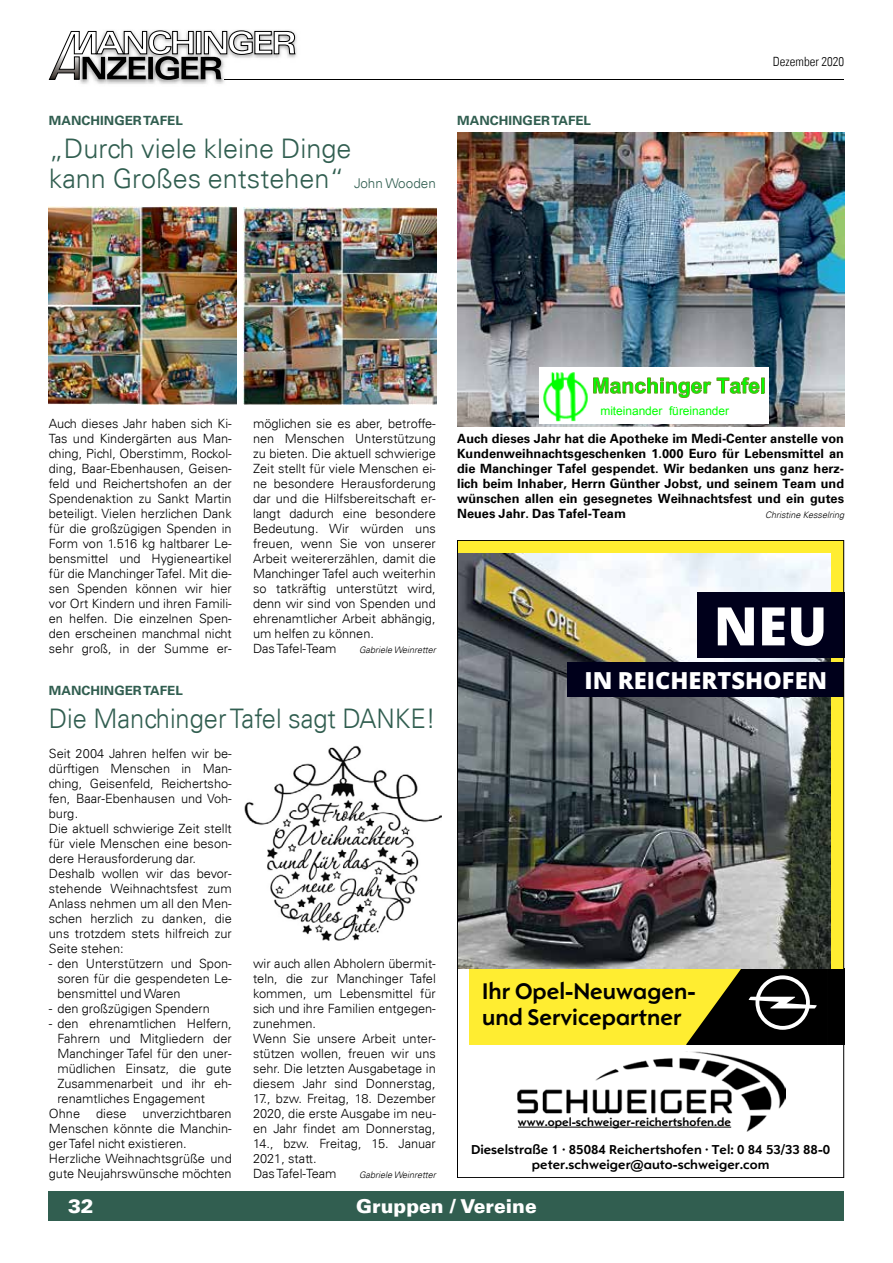
<style>
.page{position:relative;width:893px;height:1263px;background:#fff}
.page>*{position:absolute;margin:0;border:0;box-sizing:border-box;transform-origin:0 0}
.t1{font:800 53.1px "Open Sans";color:#fff}
.t2{font:300 27px/30px "Univers LT";color:#315e50}
.t3{font:300 27px "Univers LT";color:#315e50;scale:.94 1}
.t4{font:700 23.55px/25px "Opel Sans";color:#000}
.t5{font:800 23.55px "Open Sans";color:#fff}
.t6{font:900 19.2px "Univers LT";color:#fff}
.t7{font:700 13.5px/15px "Opel Sans";color:#000;text-align:center}
.t8{font:300 12.75px/15px "Univers LT";color:#000}
.t9{font:700 12.75px/15px "Univers LT";color:#000;text-align:justify}
.t10{font:700 12.75px "Univers LT";color:#315e50;scale:1.05 1}
.t11{font:300 condensed 12.75px "Univers LT";color:#000}
.t12{font:700 12px "Opel Sans";color:#000}
.t13{font:12px "Arial";letter-spacing:-.005em;color:#0f0}
.t14{font:italic 300 9px "Univers LT";color:#000}
.t15{font:6.3px/9.4px "Arial";color:#000}
.s1{font-size:13.5px}
</style>
<div class="page">
<img style="left:80px;top:34px;width:217px;height:50px">
<svg style="left:49px;top:30px;width:246px;height:50px"></svg>
<hr style="left:225px;top:79px;width:619px;height:1px;background:#000">
<div style="left:49px;top:1191px;width:795px;height:29px;background:#315e50"></div>
<img style="left:49px;top:207px;width:188px;height:197px">
<img style="left:457px;top:132px;width:387px;height:294px">
<div style="left:539px;top:368px;width:230px;height:56px;background:#fff"></div>
<svg style="left:593px;top:378px;width:118px;height:20px"></svg>
<svg style="left:717px;top:377px;width:42px;height:16px"></svg>
<div style="left:761px;top:378px;width:3px;height:15px;border:1px solid #61a121"></div>
<img style="left:543px;top:372px;width:45px;height:50px">
<img style="left:243px;top:208px;width:194px;height:197px">
<img style="left:245px;top:746px;width:197px;height:195px">
<div style="left:470px;top:969px;width:271px;height:76px;background:#ffed31"></div>
<img style="left:517px;top:1051px;width:269px;height:80px">
<hr style="left:518px;top:1127px;width:213px;height:1px;background:#000">
<div style="left:828px;top:969px;width:16px;height:76px;background:#000"></div>
<svg style="left:686px;top:969px;width:142px;height:76px"></svg>
<img style="left:459px;top:553px;width:372px;height:416px">
<div style="left:831px;top:553px;width:13px;height:416px;background:#ffed31"></div>
<div style="left:568px;top:662px;width:276px;height:35px;background:#00001b"></div>
<div style="left:697px;top:592px;width:147px;height:66px;background:#00001b"></div>
<div style="left:457px;top:540px;width:387px;height:13px;background:#ffed31"></div>
<p class="t10" style="left:49px;top:113px;width:129px">MANCHINGER TAFEL</p>
<h2 class="t2" style="left:49px;top:133px;width:388px">„Durch viele kleine Dinge<br>kann Großes entstehen“ <span class="s1">John Wooden</span></h2>
<p class="t10" style="left:457px;top:113px;width:129px">MANCHINGER TAFEL</p>
<p class="t11" style="left:773px;top:53px;width:73px">Dezember 2020</p>
<p class="t8" style="left:49px;top:416px;width:184px;text-align:justify">Auch dieses Jahr haben sich Ki-Tas und Kindergärten aus Man&shy;ching, Pichl, Oberstimm, Rockol&shy;ding, Baar-Ebenhausen, Geisen&shy;feld und Reichertshofen an der Spendenaktion zu Sankt Martin beteiligt. Vielen herzlichen Dank für die großzügigen Spenden in Form von 1.516 kg haltbarer Le&shy;bensmittel und Hygieneartikel für die Manchinger Tafel. Mit die&shy;sen Spenden können wir hier vor Ort Kindern und ihren Famili&shy;en helfen. Die einzelnen Spen&shy;den erscheinen manchmal nicht sehr groß, in der Summe er-</p>
<p class="t8" style="left:253px;top:416px;width:184px">möglichen sie es aber, betroffe&shy;nen Menschen Unterstützung zu bieten. Die aktuell schwierige<br>Zeit stellt für viele Menschen ei&shy;ne besondere Herausforderung dar und die Hilfsbereitschaft er&shy;langt dadurch eine besondere<br>Bedeutung. Wir würden uns freuen, wenn Sie von unserer<br>Arbeit weitererzählen, damit die<br>Manchinger Tafel auch weiterhin so tatkräftig unterstützt wird, denn wir sind von Spenden und ehrenamtlicher Arbeit abhängig, um helfen zu können.<br>Das Tafel-Team</p>
<p class="t14" style="left:359px;top:644px;width:78px">Gabriele Weinretter</p>
<p class="t10" style="left:49px;top:683px;width:129px">MANCHINGER TAFEL</p>
<h2 class="t3" style="left:49px;top:702px;width:413px">Die Manchinger Tafel sagt DANKE!</h2>
<p class="t8" style="left:49px;top:746px;width:184px">Seit 2004 Jahren helfen wir be&shy;dürftigen Menschen in Man&shy;ching, Geisenfeld, Reichertsho&shy;fen, Baar-Ebenhausen und Voh&shy;burg.<br>Die aktuell schwierige Zeit stellt für viele Menschen eine beson&shy;dere Herausforderung dar.<br>Deshalb wollen wir das bevor&shy;stehende Weihnachtsfest zum<br>Anlass nehmen um all den Men&shy;schen herzlich zu danken, die uns trotzdem stets hilfreich zur<br>Seite stehen:</p>
<p class="t8" style="left:57px;top:956px;width:176px;text-align:justify;text-indent:-9px">- den Unterstützern und Spon&shy;soren für die gespendeten Le&shy;bensmittel und Waren</p>
<p class="t8" style="left:49px;top:1001px;width:162px">- den großzügigen Spendern</p>
<p class="t8" style="left:49px;top:1016px;width:184px">- den ehrenamtlichen Helfern,</p>
<p class="t8" style="left:57px;top:1031px;width:176px">Fahrern und Mitgliedern der</p>
<p class="t8" style="left:57px;top:1046px;width:176px">Manchinger Tafel für den uner-</p>
<p class="t8" style="left:57px;top:1061px;width:176px">müdlichen Einsatz, die gute</p>
<p class="t8" style="left:57px;top:1076px;width:176px">Zusammenarbeit und ihr eh-</p>
<p class="t8" style="left:57px;top:1091px;width:149px">renamtliches Engagement</p>
<p class="t8" style="left:49px;top:1106px;width:33px">Ohne</p>
<p class="t8" style="left:96px;top:1106px;width:32px">diese</p>
<p class="t8" style="left:253px;top:956px;width:184px">wir auch allen Abholern übermit&shy;teln, die zur Manchinger Tafel kommen, um Lebensmittel für sich und ihre Familien entgegen&shy;zunehmen.<br>Wenn Sie unsere Arbeit unter&shy;stützen wollen, freuen wir uns sehr. Die letzten Ausgabetage in diesem Jahr sind Donnerstag,<br>17., bzw. Freitag, 18. Dezember<br>2020, die erste Ausgabe im neu&shy;en Jahr findet am Donnerstag,<br>14., bzw. Freitag, 15. Januar<br>2021, statt.<br>Das Tafel-Team</p>
<p class="t8" style="left:49px;top:1106px;width:184px;text-indent:94px">unverzichtbaren<br>Menschen könnte die Manchin&shy;ger Tafel nicht existieren.<br>Herzliche Weihnachtsgrüße und gute Neujahrswünsche möchten</p>
<p class="t14" style="left:359px;top:1169px;width:78px">Gabriele Weinretter</p>
<p class="t13" style="left:600px;top:403px;width:130px">miteinander füreinander</p>
<p class="t15" style="left:526px;top:437px;width:112px">Medi-Center anstelle von Kunden&shy;weihnachtsgeschenken 1000 € für</p>
<p class="t15" style="left:526px;top:466px;width:112px">gespendet.<br>Wir bedanken uns ganz herzlich beim<br>Inhaber, Herrn Günther Jobst, und seinem Team und wünschen allen ein gesegnetes Weihnachtsfest und ein gutes Neues Jahr.</p>
<p class="t9" style="left:457px;top:431px;width:388px">Auch dieses Jahr hat die Apotheke im Medi-Center anstelle von Kundenweihnachtsgeschenken 1.000 Euro für Lebensmittel an die Manchinger Tafel gespendet. Wir bedanken uns ganz herz&shy;lich beim Inhaber, Herrn Günther Jobst, und seinem Team und wünschen allen ein gesegnetes Weihnachtsfest und ein gutes Neues Jahr. Das Tafel-Team</p>
<p class="t14" style="left:765px;top:509px;width:81px">Christine Kesselring</p>
<h1 class="t1" style="left:714px;top:586px;width:115px">NEU</h1>
<h3 class="t5" style="left:584px;top:662px;width:244px">IN REICHERTSHOFEN</h3>
<h3 class="t4" style="left:482px;top:979px;width:215px">Ihr Opel-Neuwagen&shy;und Servicepartner</h3>
<p class="t12" style="left:518px;top:1114px;width:215px">www.opel-schweiger-reichertshofen.de</p>
<p class="t7" style="left:471px;top:1141px;width:361px">Dieselstraße 1 · 85084 Reichertshofen · Tel: 0 84 53/33 88-0 peter.schweiger@auto-schweiger.com</p>
<h3 class="t6" style="left:68px;top:1193px;width:27px">32</h3>
<h3 class="t6" style="left:356px;top:1193px;width:182px">Gruppen / Vereine</h3>
</div>
